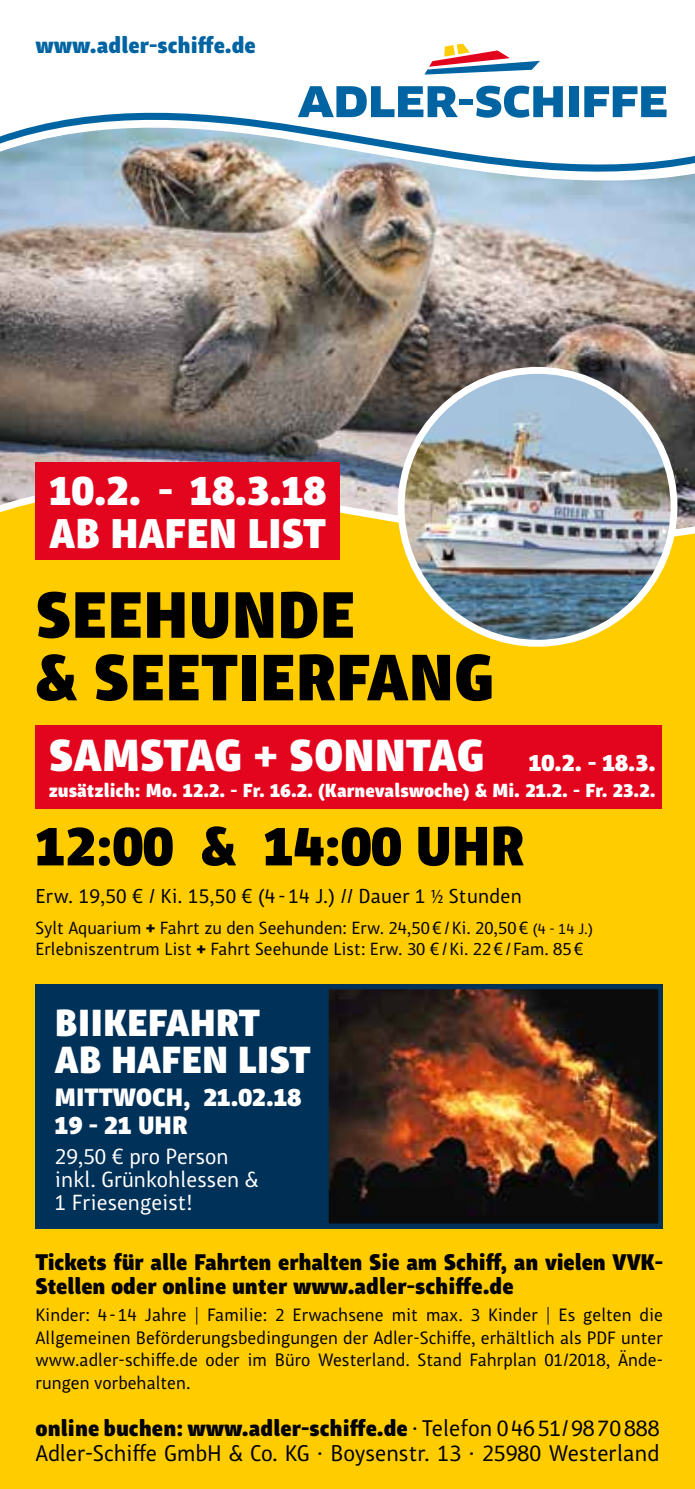
<style>
.page{position:relative;width:695px;height:1489px;background:#fff}
.page>*{position:absolute;margin:0;border:0;box-sizing:border-box;transform-origin:0 0}
.t1{font:900 65px/62.5px "Chino ITC Std";color:#000}
.t2{font:900 55px "Chino ITC Std";color:#000}
.t3{font:900 44.75px "Chino ITC Std";color:#fff}
.t4{font:900 41.25px/42.5px "Chino ITC Std";color:#fff}
.t5{font:900 37.5px/37.5px "Chino ITC Std";color:#fff}
.t6{font:900 25px/27.5px "Chino ITC Std";color:#fff}
.t7{font:22.5px/25px "Chino ITC Std";color:#000}
.t8{font:900 22.5px/23.8px "Chino ITC Std";letter-spacing:-.01em;color:#000}
.t9{font:900 22.5px "Chino ITC Std";color:#0064a3}
.t10{font:21.75px/23.2px "Chino ITC Std";color:#fff}
.t11{font:20px "Chino ITC Std";letter-spacing:.01em;color:#000}
.t12{font:900 18.75px "Chino ITC Std";color:#fff}
.t13{font:17.75px/22.5px "Chino ITC Std";color:#000;text-align:justify}
.t14{font:17.5px/21.2px "Chino ITC Std";color:#000}
.s1{font-size:23.5px}
.s2{font-family:"Myriad Pro";font-stretch:condensed}
.s3{font-weight:900}
.s4{font-size:15px}
</style>
<div class="page">
<img style="left:0;top:181px;width:694px;height:293px">
<div style="left:0;top:544px;width:694px;height:944px;background:#fc0"></div>
<img style="left:0;top:173px;width:694px;height:8px">
<svg style="left:424px;top:44px;width:116px;height:31px"></svg>
<svg style="left:303px;top:86px;width:153px;height:17px"></svg>
<div style="left:458px;top:99px;width:14px;height:6px;background:#0064a3"></div>
<svg style="left:476px;top:86px;width:86px;height:17px"></svg>
<div style="left:568px;top:86px;width:10px;height:31px;background:#0064a3"></div>
<svg style="left:584px;top:86px;width:82px;height:17px"></svg>
<svg style="left:0;top:474px;width:694px;height:70px"></svg>
<svg style="left:0;top:103px;width:694px;height:70px"></svg>
<div style="left:35px;top:462px;width:305px;height:97px;background:#e3051e"></div>
<img style="left:401px;top:370px;width:273px;height:273px;border-radius:136px">
<div style="left:397px;top:367px;width:280px;height:279px;border:7px solid #fff;border-radius:50%"></div>
<div style="left:35px;top:984px;width:628px;height:244px;background:#003158"></div>
<img style="left:329px;top:989px;width:328px;height:233px">
<div style="left:326px;top:986px;width:334px;height:239px;border:2px solid #003158"></div>
<div style="left:35px;top:725px;width:627px;height:84px;background:#e3051e"></div>
<p class="t9" style="left:35px;top:32px;width:222px">www.adler-schiffe.de</p>
<h3 class="t4" style="left:50px;top:469px;width:278px">10.2. - 18.3.18<br>AB HAFEN LIST</h3>
<h1 class="t1" style="left:35px;top:583px;width:460px">SEEHUNDE<br>&amp; SEETIERFANG</h1>
<h3 class="t3" style="left:49px;top:729px;width:608px">SAMSTAG + SONNTAG <span class="s1">10.2. - 18.3.</span></h3>
<p class="t12" style="left:49px;top:779px;width:608px">zusätzlich: Mo. 12.2. - Fr. 16.2. (Karnevalswoche) &amp; Mi. 21.2. - Fr. 23.2.</p>
<h2 class="t2" style="left:35px;top:813px;width:490px">12:00 &amp; 14:00 UHR</h2>
<p class="t11" style="left:35px;top:884px;width:488px">Erw. 19,50 € / Ki. 15,50 € (4 - 14 J.) // Dauer 1 <span class="s2">½</span> Stunden</p>
<p class="t14" style="left:35px;top:916px;width:559px">Sylt Aquarium <span class="s3">+</span> Fahrt zu den Seehunden: Erw. 24,50€/Ki. 20,50€ <span class="s4">(4 - 14 J.)<br></span>Erlebniszentrum List <span class="s3">+</span> Fahrt Seehunde List: Erw. 30 €/Ki. 22€/Fam. 85€</p>
<h3 class="t5" style="left:55px;top:1003px;width:257px">BIIKEFAHRT<br>AB HAFEN LIST</h3>
<h3 class="t6" style="left:55px;top:1083px;width:248px">MITTWOCH, 21.02.18<br>19 - 21 UHR</h3>
<p class="t10" style="left:55px;top:1144px;width:205px">29,50 € pro Person inkl. Grünkohlessen &amp;<br>1 Friesengeist!</p>
<p class="t8" style="left:35px;top:1249px;width:629px">Tickets für alle Fahrten erhalten Sie am Schiff, an vielen VVK-<br>Stellen oder online unter www.adler-schiffe.de</p>
<p class="t13" style="left:35px;top:1303px;width:629px">Kinder: 4-14 Jahre | Familie: 2 Erwachsene mit max. 3 Kinder | Es gelten die Allgemeinen Beförderungsbedingungen der Adler-Schiffe, erhältlich als PDF unter www.adler-schiffe.de oder im Büro Westerland. Stand Fahrplan 01/2018, Ände&shy;rungen vorbehalten.</p>
<p class="t7" style="left:35px;top:1415px;width:625px"><span class="s3">online buchen: www.adler-schiffe.de</span> · Telefon 04651/9870888<br>Adler-Schiffe GmbH &amp; Co. KG · Boysenstr. 13 · 25980 Westerland</p>
</div>
